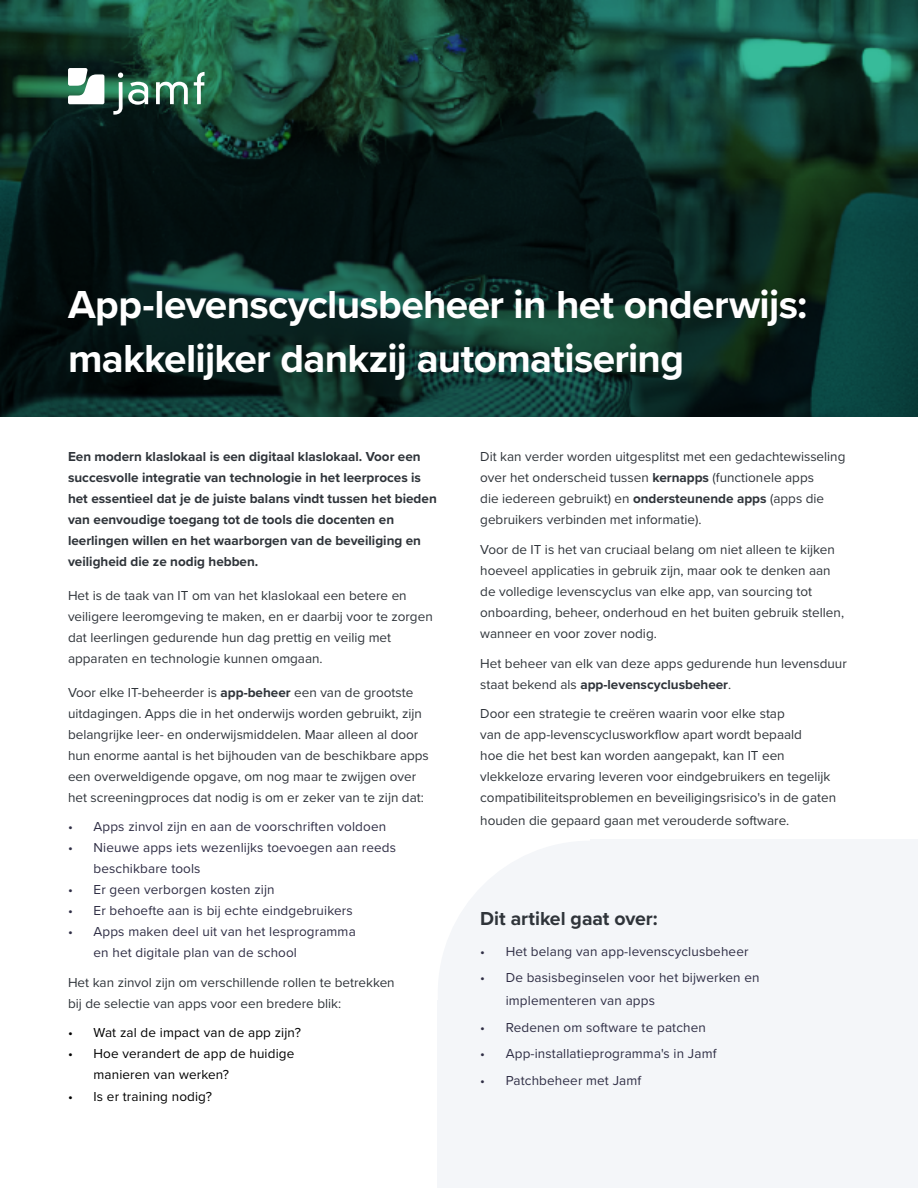
<style>
.page{position:relative;width:918px;height:1188px;background:#fff}
.page>*{position:absolute;margin:0;border:0;box-sizing:border-box;transform-origin:0 0}
.t1{font:700 40.5px/54px "Proxima Nova";letter-spacing:-.015em;color:#fff}
.t2{font:700 19.5px "Proxima Nova";letter-spacing:-.005em;color:#2f343a}
.t3{font:13.5px/21px "Proxima Nova";color:#2f343a}
.t4{font:13.5px/21px "Proxima Nova";letter-spacing:.01em;color:#2f2e45}
.t5{font:700 13.5px/21px "Proxima Nova";color:#2f343a}
.t6{font:13.5px/21px "Proxima Nova";letter-spacing:.01em;color:#000}
.s1{font-weight:700}
</style>
<div class="page">
<svg style="left:0;top:0;width:918px;height:417px;background:#0d3028"></svg>
<svg style="left:156px;top:82px;width:32px;height:22px"></svg>
<svg style="left:194px;top:72px;width:11px;height:32px"></svg>
<svg style="left:113px;top:73px;width:35px;height:42px"></svg>
<svg style="left:68px;top:68px;width:36px;height:36px"></svg>
<div style="left:591px;top:839px;width:327px;height:349px;background:#f4f6f9"></div>
<div style="left:438px;top:841px;width:305px;height:306px;background:#f4f6f9;border-radius:50%"></div>
<div style="left:438px;top:1000px;width:366px;height:188px;background:#f4f6f9"></div>
<h1 class="t1" style="left:68px;top:277px;width:741px">App-levenscyclusbeheer in het onderwijs: makkelijker dankzij automatisering</h1>
<p class="t5" style="left:68px;top:446px;width:370px">Een modern klaslokaal is een digitaal klaslokaal. Voor een succesvolle integratie van technologie in het leerproces is het essentieel dat je de juiste balans vindt tussen het bieden van eenvoudige toegang tot de tools die docenten en leerlingen willen en het waarborgen van de beveiliging en veiligheid die ze nodig hebben.</p>
<p class="t3" style="left:68px;top:585px;width:366px">Het is de taak van IT om van het klaslokaal een betere en veiligere leeromgeving te maken, en er daarbij voor te zorgen dat leerlingen gedurende hun dag prettig en veilig met apparaten en technologie kunnen omgaan.</p>
<p class="t3" style="left:68px;top:681px;width:362px">Voor elke IT-beheerder is <span class="s1">app-beheer</span> een van de grootste uitdagingen. Apps die in het onderwijs worden gebruikt, zijn belangrijke leer- en onderwijsmiddelen. Maar alleen al door hun enorme aantal is het bijhouden van de beschikbare apps een overweldigende opgave, om nog maar te zwijgen over het screeningproces dat nodig is om er zeker van te zijn dat:</p>
<p class="t4" style="left:68px;top:816px;width:320px">• Apps zinvol zijn en aan de voorschriften voldoen</p>
<p class="t4" style="left:94px;top:837px;width:304px;text-indent:-26px">• Nieuwe apps iets wezenlijks toevoegen aan reeds beschikbare tools</p>
<p class="t4" style="left:68px;top:879px;width:208px">• Er geen verborgen kosten zijn</p>
<p class="t4" style="left:68px;top:900px;width:286px">• Er behoefte aan is bij echte eindgebruikers</p>
<p class="t4" style="left:94px;top:921px;width:264px;text-indent:-26px">• Apps maken deel uit van het lesprogramma en het digitale plan van de school</p>
<p class="t3" style="left:68px;top:971px;width:328px">Het kan zinvol zijn om verschillende rollen te betrekken bij de selectie van apps voor een bredere blik:</p>
<p class="t6" style="left:68px;top:1022px;width:234px">• Wat zal de impact van de app zijn?</p>
<p class="t6" style="left:94px;top:1043px;width:202px;text-indent:-26px">• Hoe verandert de app de huidige manieren van werken?</p>
<p class="t6" style="left:68px;top:1085px;width:146px">• Is er training nodig?</p>
<p class="t3" style="left:480px;top:446px;width:367px">Dit kan verder worden uitgesplitst met een gedachtewisseling over het onderscheid tussen <span class="s1">kernapps</span> (functionele apps<br>die iedereen gebruikt) en <span class="s1">ondersteunende apps</span> (apps die gebruikers verbinden met informatie).</p>
<p class="t3" style="left:480px;top:538px;width:365px">Voor de IT is het van cruciaal belang om niet alleen te kijken hoeveel applicaties in gebruik zijn, maar ook te denken aan de volledige levenscyclus van elke app, van sourcing tot onboarding, beheer, onderhoud en het buiten gebruik stellen, wanneer en voor zover nodig.</p>
<p class="t3" style="left:480px;top:652px;width:368px">Het beheer van elk van deze apps gedurende hun levensduur staat bekend als <span class="s1">app-levenscyclusbeheer</span>.</p>
<p class="t3" style="left:480px;top:702px;width:357px">Door een strategie te creëren waarin voor elke stap<br>van de app-levenscyclusworkflow apart wordt bepaald<br>hoe die het best kan worden aangepakt, kan IT een vlekkeloze ervaring leveren voor eindgebruikers en tegelijk compatibiliteitsproblemen en beveiligingsrisico's in de gaten</p>
<p class="t3" style="left:480px;top:809px;width:311px">houden die gepaard gaan met verouderde software.</p>
<h2 class="t2" style="left:480px;top:904px;width:179px">Dit artikel gaat over:</h2>
<p class="t4" style="left:480px;top:940px;width:270px">• Het belang van app-levenscyclusbeheer</p>
<p class="t4" style="left:506px;top:966px;width:255px;line-height:22.5px;text-indent:-26px">• De basisbeginselen voor het bijwerken en implementeren van apps</p>
<p class="t4" style="left:480px;top:1016px;width:227px">• Redenen om software te patchen</p>
<p class="t4" style="left:480px;top:1043px;width:238px">• App-installatieprogramma's in Jamf</p>
<p class="t4" style="left:480px;top:1070px;width:163px">• Patchbeheer met Jamf</p>
</div>
